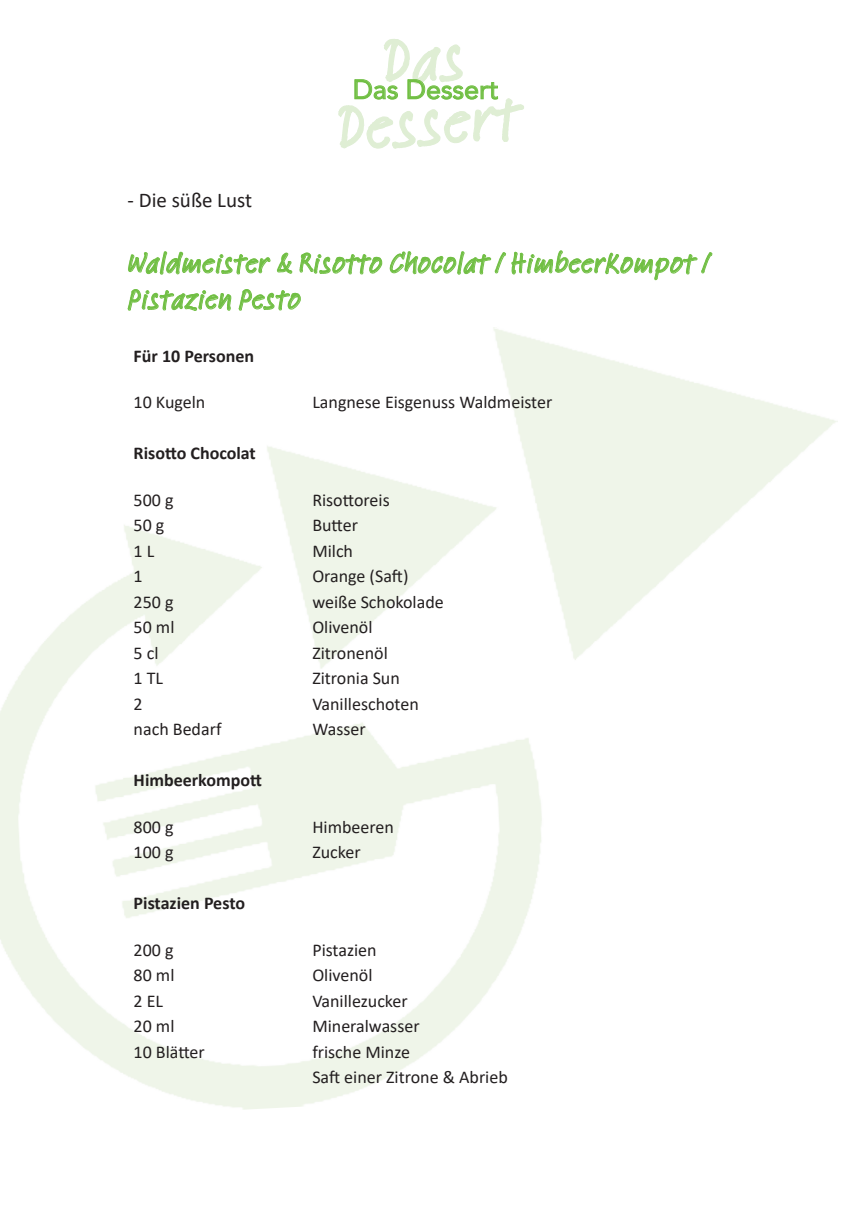
<style>
.page{position:relative;width:851px;height:1221px;background:#fff}
.page>*{position:absolute;margin:0;border:0;box-sizing:border-box;transform-origin:0 0}
.t1{font:500 66px "Feltpen Com";color:#dfeed4}
.t2{font:500 30px "Feltpen Com";color:#71bf44}
.t3{font:27px "Avenir LT Std";color:#71bf44}
.t4{font:21px "Calibri";color:#231f20}
.t5{font:18px "Calibri";color:#231f20}
.t6{font:700 18px "Calibri";color:#231f20}
</style>
<div class="page">
<svg style="left:128px;top:251px;width:165px;height:24px"></svg>
<svg style="left:299px;top:252px;width:83px;height:23px"></svg>
<svg style="left:389px;top:250px;width:323px;height:30px"></svg>
<svg style="left:127px;top:289px;width:105px;height:22px"></svg>
<svg style="left:238px;top:289px;width:63px;height:22px"></svg>
<svg style="left:338px;top:39px;width:186px;height:110px"></svg>
<p class="t4" style="left:128px;top:186px;width:126px">- Die süße Lust</p>
<p class="t3" style="left:353px;top:74px;width:147px">Das Dessert</p>
<p class="t1" style="left:333px;top:84px;width:185px;rotate:-4deg">Dessert</p>
<p class="t2" style="left:128px;top:242px;width:584px">Waldmeister &amp; Risotto Chocolat / HimbeerKompot /</p>
<p class="t2" style="left:128px;top:278px;width:175px">Pistazien Pesto</p>
<p class="t6" style="left:134px;top:343px;width:122px">Für 10 Personen</p>
<p class="t5" style="left:134px;top:389px;width:73px">10 Kugeln</p>
<p class="t6" style="left:134px;top:440px;width:124px">Risotto Chocolat</p>
<p class="t5" style="left:134px;top:487px;width:41px">500 g</p>
<p class="t5" style="left:134px;top:512px;width:32px">50 g</p>
<p class="t5" style="left:134px;top:538px;width:22px">1 L</p>
<p class="t5" style="left:134px;top:563px;width:11px">1</p>
<p class="t5" style="left:134px;top:589px;width:41px">250 g</p>
<p class="t5" style="left:134px;top:614px;width:42px">50 ml</p>
<p class="t5" style="left:134px;top:640px;width:26px">5 cl</p>
<p class="t5" style="left:134px;top:665px;width:31px">1 TL</p>
<p class="t5" style="left:134px;top:691px;width:11px">2</p>
<p class="t5" style="left:134px;top:716px;width:89px">nach Bedarf</p>
<p class="t6" style="left:134px;top:767px;width:130px">Himbeerkompott</p>
<p class="t5" style="left:134px;top:814px;width:41px">800 g</p>
<p class="t5" style="left:134px;top:839px;width:41px">100 g</p>
<p class="t6" style="left:134px;top:890px;width:113px">Pistazien Pesto</p>
<p class="t5" style="left:134px;top:937px;width:41px">200 g</p>
<p class="t5" style="left:134px;top:962px;width:42px">80 ml</p>
<p class="t5" style="left:134px;top:988px;width:31px">2 EL</p>
<p class="t5" style="left:134px;top:1013px;width:42px">20 ml</p>
<p class="t5" style="left:134px;top:1039px;width:73px">10 Blätter</p>
<p class="t5" style="left:312px;top:389px;width:241px">Langnese Eisgenuss Waldmeister</p>
<p class="t5" style="left:312px;top:487px;width:79px">Risottoreis</p>
<p class="t5" style="left:312px;top:512px;width:47px">Butter</p>
<p class="t5" style="left:312px;top:538px;width:42px">Milch</p>
<p class="t5" style="left:312px;top:563px;width:98px">Orange (Saft)</p>
<p class="t5" style="left:312px;top:589px;width:133px">weiße Schokolade</p>
<p class="t5" style="left:312px;top:614px;width:62px">Olivenöl</p>
<p class="t5" style="left:312px;top:640px;width:77px">Zitronenöl</p>
<p class="t5" style="left:312px;top:665px;width:89px">Zitronia Sun</p>
<p class="t5" style="left:312px;top:691px;width:108px">Vanilleschoten</p>
<p class="t5" style="left:312px;top:716px;width:55px">Wasser</p>
<p class="t5" style="left:312px;top:814px;width:83px">Himbeeren</p>
<p class="t5" style="left:312px;top:839px;width:50px">Zucker</p>
<p class="t5" style="left:312px;top:937px;width:66px">Pistazien</p>
<p class="t5" style="left:312px;top:962px;width:62px">Olivenöl</p>
<p class="t5" style="left:312px;top:988px;width:97px">Vanillezucker</p>
<p class="t5" style="left:312px;top:1013px;width:109px">Mineralwasser</p>
<p class="t5" style="left:312px;top:1039px;width:99px">frische Minze</p>
<p class="t5" style="left:312px;top:1064px;width:197px">Saft einer Zitrone &amp; Abrieb</p>
</div>
